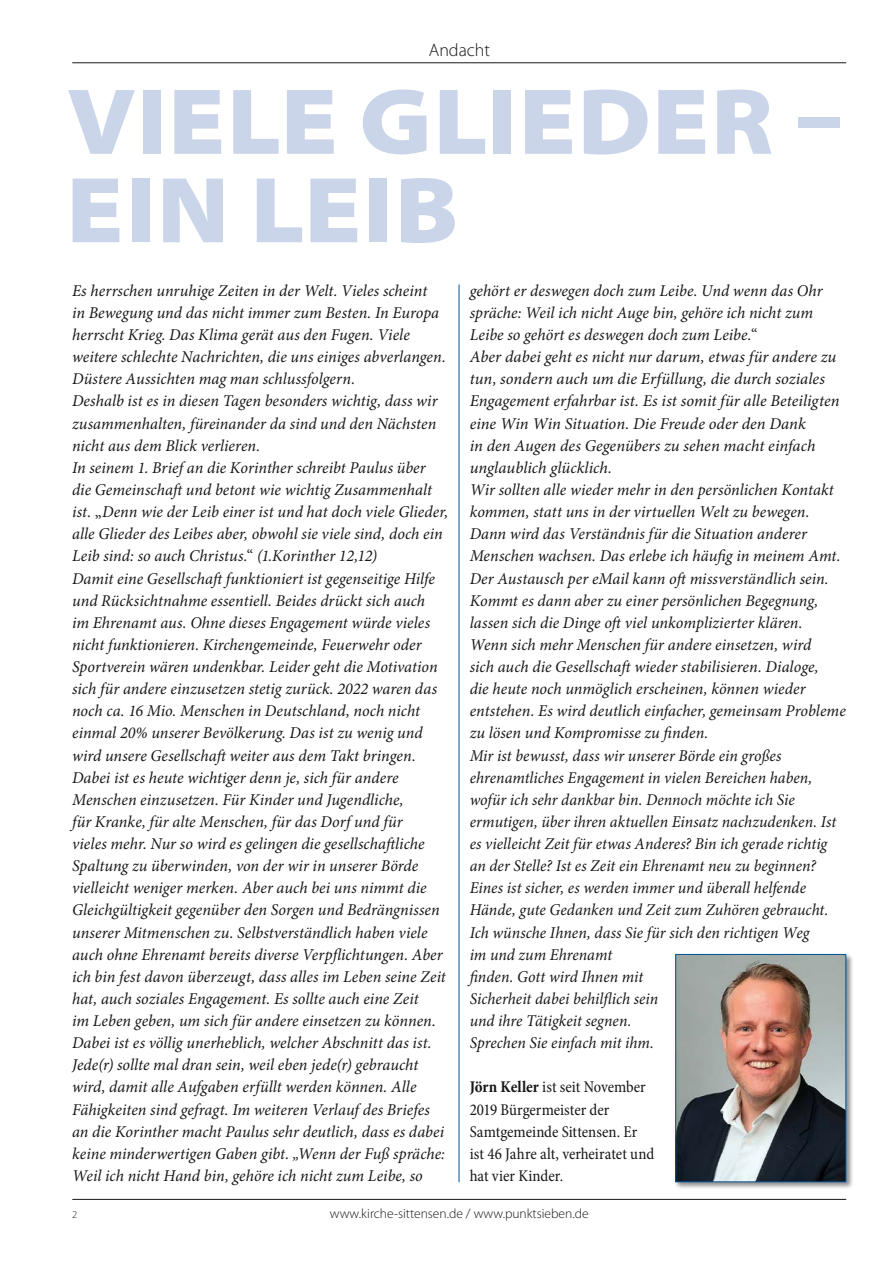
<style>
.page{position:relative;width:893px;height:1263px;background:#fff}
.page>*{position:absolute;margin:0;border:0;box-sizing:border-box;transform-origin:0 0}
.t1{font:900 semi-expanded 94.5px "Myriad Pro";letter-spacing:.02em;color:#cbd5e9}
.t2{font:300 18px "Myriad Pro";color:#181716}
._021_Fließtext{font:italic 16.5px/22.2px "Minion Pro";color:#181716}
._021_Fließtext-2{font:italic 16.5px/22.2px "Minion Pro";color:#181716;scale:.96 1}
._021_Fließtext-3{font:condensed 16.5px/22.2px "Minion Pro";letter-spacing:-.005em;color:#181716}
.t3{font:300 13.5px "Myriad Pro";color:#181716}
.t4{font:300 10.5px "Myriad Pro";color:#181716}
.s1{font-style:normal}
.s2{font-weight:700}
</style>
<div class="page">
<hr style="left:72px;top:1199px;width:774px;height:1px;background:#181716">
<hr style="left:459px;top:284px;width:1px;height:898px;background:#005392">
<hr style="left:72px;top:62px;width:774px;height:1px;background:#181716">
<div style="left:674px;top:952px;width:180px;height:237px;background:#181716;opacity:.5"></div>
<img style="left:677px;top:956px;width:167px;height:224px">
<div style="left:675px;top:954px;width:171px;height:228px;border:1px solid #005392"></div>
<p class="t2" style="left:429px;top:39px;width:63px">Andacht</p>
<p class="t1" style="left:67px;top:58px;width:777px">VIELE GLIEDER –</p>
<p class="t1" style="left:67px;top:146px;width:393px">EIN LEIB</p>
<p class="_021_Fließtext" style="left:72px;top:279px;width:375px">Es herrschen unruhige Zeiten in der Welt. Vieles scheint<br>in Bewegung und das nicht immer zum Besten. In Europa herrscht Krieg. Das Klima gerät aus den Fugen. Viele weitere schlechte Nachrichten, die uns einiges abverlangen.<br>Düstere Aussichten mag man schlussfolgern.</p>
<p class="_021_Fließtext" style="left:72px;top:390px;width:367px;text-align:justify">Deshalb ist es in diesen Tagen besonders wichtig, dass wir zusammenhalten, füreinander da sind und den Nächsten nicht aus dem Blick verlieren.</p>
<p class="_021_Fließtext" style="left:72px;top:456px;width:378px">In seinem 1. Brief an die Korinther schreibt Paulus über die Gemeinschaft und betont wie wichtig Zusammenhalt ist. <span class="s1">„</span>Denn wie der Leib einer ist und hat doch viele Glieder, alle Glieder des Leibes aber, obwohl sie viele sind, doch ein Leib sind: so auch Christus.<span class="s1">“</span> (1.Korinther 12,12)</p>
<p class="_021_Fließtext" style="left:72px;top:567px;width:375px">Damit eine Gesellschaft funktioniert ist gegenseitige Hilfe und Rücksichtnahme essentiell. Beides drückt sich auch im Ehrenamt aus. Ohne dieses Engagement würde vieles nicht funktionieren. Kirchengemeinde, Feuerwehr oder Sportverein wären undenkbar. Leider geht die Motivation sich für andere einzusetzen stetig zurück. 2022 waren das noch ca. 16 Mio. Menschen in Deutschland, noch nicht einmal 20% unserer Bevölkerung. Das ist zu wenig und wird unsere Gesellschaft weiter aus dem Takt bringen.<br>Dabei ist es heute wichtiger denn je, sich für andere Menschen einzusetzen. Für Kinder und Jugendliche,<br>für Kranke, für alte Menschen, für das Dorf und für<br>vieles mehr. Nur so wird es gelingen die gesellschaftliche Spaltung zu überwinden, von der wir in unserer Börde vielleicht weniger merken. Aber auch bei uns nimmt die Gleichgültigkeit gegenüber den Sorgen und Bedrängnissen unserer Mitmenschen zu. Selbstverständlich haben viele auch ohne Ehrenamt bereits diverse Verpflichtungen. Aber ich bin fest davon überzeugt, dass alles im Leben seine Zeit hat, auch soziales Engagement. Es sollte auch eine Zeit<br>im Leben geben, um sich für andere einsetzen zu können.<br>Dabei ist es völlig unerheblich, welcher Abschnitt das ist.<br>Jede(r) sollte mal dran sein, weil eben jede(r) gebraucht wird, damit alle Aufgaben erfüllt werden können. Alle Fähigkeiten sind gefragt. Im weiteren Verlauf des Briefes an die Korinther macht Paulus sehr deutlich, dass es dabei keine minderwertigen Gaben gibt. „Wenn der Fuß spräche:<br>Weil ich nicht Hand bin, gehöre ich nicht zum Leibe, so</p>
<p class="_021_Fließtext" style="left:470px;top:279px;width:354px">gehört er deswegen doch zum Leibe. Und wenn das Ohr spräche: Weil ich nicht Auge bin, gehöre ich nicht zum<br>Leibe so gehört es deswegen doch zum Leibe.<span class="s1">“</span></p>
<p class="_021_Fließtext" style="left:470px;top:346px;width:371px">Aber dabei geht es nicht nur darum, etwas für andere zu tun, sondern auch um die Erfüllung, die durch soziales Engagement erfahrbar ist. Es ist somit für alle Beteiligten eine Win Win Situation. Die Freude oder den Dank<br>in den Augen des Gegenübers zu sehen macht einfach unglaublich glücklich.</p>
<p class="_021_Fließtext" style="left:470px;top:479px;width:372px">Wir sollten alle wieder mehr in den persönlichen Kontakt kommen, statt uns in der virtuellen Welt zu bewegen.<br>Dann wird das Verständnis für die Situation anderer Menschen wachsen. Das erlebe ich häufig in meinem Amt.<br>Der Austausch per eMail kann oft missverständlich sein.<br>Kommt es dann aber zu einer persönlichen Begegnung, lassen sich die Dinge oft viel unkomplizierter klären.</p>
<p class="_021_Fließtext" style="left:470px;top:633px;width:378px">Wenn sich mehr Menschen für andere einsetzen, wird<br>sich auch die Gesellschaft wieder stabilisieren. Dialoge,<br>die heute noch unmöglich erscheinen, können wieder entstehen. Es wird deutlich einfacher, gemeinsam Probleme zu lösen und Kompromisse zu finden.</p>
<p class="_021_Fließtext-2" style="left:470px;top:744px;width:383px">Mir ist bewusst, dass wir unserer Börde ein großes ehrenamtliches Engagement in vielen Bereichen haben, wofür ich sehr dankbar bin. Dennoch möchte ich Sie ermutigen, über ihren aktuellen Einsatz nachzudenken. Ist es vielleicht Zeit für etwas Anderes? Bin ich gerade richtig an der Stelle? Ist es Zeit ein Ehrenamt neu zu beginnen?<br>Eines ist sicher, es werden immer und überall helfende Hände, gute Gedanken und Zeit zum Zuhören gebraucht.<br>Ich wünsche Ihnen, dass Sie für sich den richtigen Weg<br>im und zum Ehrenamt<br>finden. Gott wird Ihnen mit<br>Sicherheit dabei behilflich sein<br>und ihre Tätigkeit segnen.<br>Sprechen Sie einfach mit ihm.</p>
<p class="_021_Fließtext-3" style="left:470px;top:1076px;width:186px"><span class="s2">Jörn Keller</span> ist seit November<br>2019 Bürgermeister der<br>Samtgemeinde Sittensen. Er ist 46 Jahre alt, verheiratet und hat vier Kinder.</p>
<p class="t4" style="left:72px;top:1208px;width:7px">2</p>
<p class="t3" style="left:330px;top:1205px;width:260px">www.kirche-sittensen.de / www.punktsieben.de</p>
</div>
